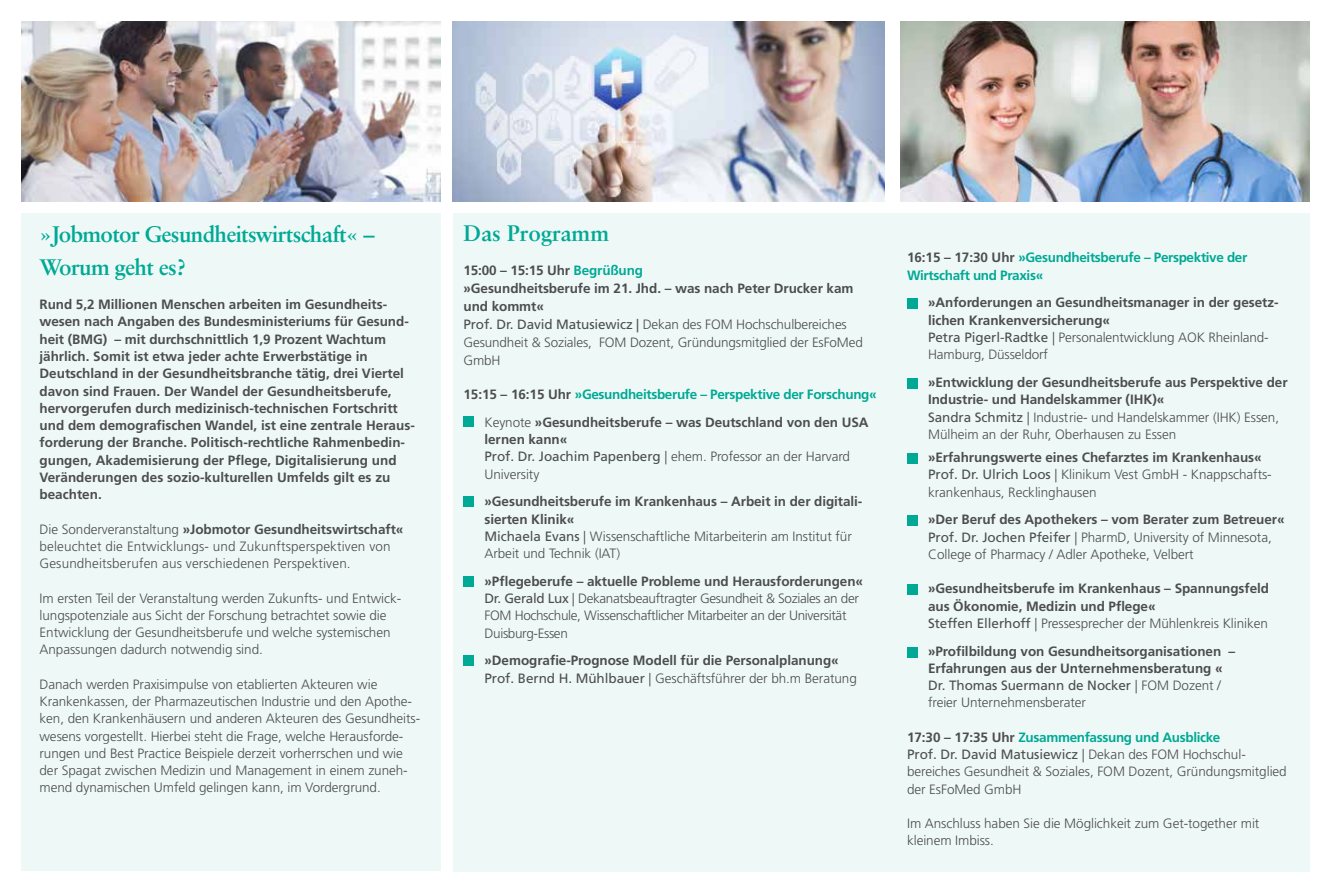
<style>
.page{position:relative;width:1331px;height:893px;background:#fff}
.page>*{position:absolute;margin:0;border:0;box-sizing:border-box;transform-origin:0 0}
.t1{font:700 22.5px/33px "Sabon LT Std";letter-spacing:-.03em;color:#00a995}
.t2{font:700 22.5px "Sabon LT Std";color:#00a995}
.t3{font:700 13.5px/17.2px "Frutiger LT Std";letter-spacing:-.005em;color:#4d4d4f}
.t4{font:300 13.5px/17.2px "Frutiger LT Std";letter-spacing:-.005em;color:#4d4d4f}
.t5{font:300 13.5px/17.2px "Frutiger LT Std";letter-spacing:-.025em;color:#4d4d4f}
.t6{font:700 13.5px/17.2px "Frutiger LT Std";letter-spacing:-.025em;color:#00a995}
.s1{font-weight:700}
.s2{font-weight:700;color:#00a995}
.s3{font-weight:400}
.s4{color:#00a995}
.s5{font-weight:300}
.s6{color:#4d4d4f}
</style>
<div class="page">
<div style="left:21px;top:213px;width:420px;height:657px;background:#eef9f7"></div>
<img style="left:21px;top:21px;width:419px;height:180px">
<img style="left:453px;top:21px;width:432px;height:180px">
<img style="left:900px;top:21px;width:410px;height:180px">
<div style="left:454px;top:213px;width:856px;height:659px;background:#eef9f7"></div>
<div style="left:463px;top:417px;width:11px;height:10px;background:#00a995"></div>
<div style="left:463px;top:496px;width:11px;height:11px;background:#00a995"></div>
<div style="left:463px;top:577px;width:11px;height:10px;background:#00a995"></div>
<div style="left:463px;top:655px;width:11px;height:11px;background:#00a995"></div>
<div style="left:907px;top:298px;width:11px;height:11px;background:#00a995"></div>
<div style="left:907px;top:378px;width:11px;height:11px;background:#00a995"></div>
<div style="left:907px;top:453px;width:11px;height:11px;background:#00a995"></div>
<div style="left:907px;top:515px;width:11px;height:10px;background:#00a995"></div>
<div style="left:907px;top:584px;width:11px;height:11px;background:#00a995"></div>
<div style="left:907px;top:647px;width:11px;height:10px;background:#00a995"></div>
<h1 class="t1" style="left:40px;top:218px;width:337px">»Jobmotor Gesundheitswirtschaft« –<br>Worum geht es?</h1>
<p class="t3" style="left:40px;top:296px;width:377px">Rund 5,2 Millionen Menschen arbeiten im Gesundheits&shy;wesen nach Angaben des Bundesministeriums für Gesund&shy;heit (BMG) – mit durchschnittlich 1,9 Prozent Wachtum jährlich. Somit ist etwa jeder achte Erwerbstätige in Deutschland in der Gesundheitsbranche tätig, drei Viertel davon sind Frauen. Der Wandel der Gesundheitsberufe, hervorgerufen durch medizinisch-technischen Fortschritt und dem demografischen Wandel, ist eine zentrale Heraus&shy;forderung der Branche. Politisch-rechtliche Rahmenbedin&shy;gungen, Akademisierung der Pflege, Digitalisierung und Veränderungen des sozio-kulturellen Umfelds gilt es zu beachten.</p>
<p class="t4" style="left:40px;top:520px;width:365px">Die Sonderveranstaltung <span class="s1">»Jobmotor Gesundheitswirtschaft« </span>beleuchtet die Entwicklungs- und Zukunftsperspektiven von<br>Gesundheitsberufen aus verschiedenen Perspektiven.</p>
<p class="t4" style="left:40px;top:589px;width:363px">Im ersten Teil der Veranstaltung werden Zukunfts- und Entwick&shy;lungspotenziale aus Sicht der Forschung betrachtet sowie die Entwicklung der Gesundheitsberufe und welche systemischen Anpassungen dadurch notwendig sind.</p>
<p class="t4" style="left:40px;top:676px;width:382px">Danach werden Praxisimpulse von etablierten Akteuren wie Krankenkassen, der Pharmazeutischen Industrie und den Apothe&shy;ken, den Krankenhäusern und anderen Akteuren des Gesundheits&shy;wesens vorgestellt. Hierbei steht die Frage, welche Herausforde&shy;rungen und Best Practice Beispiele derzeit vorherrschen und wie der Spagat zwischen Medizin und Management in einem zuneh&shy;mend dynamischen Umfeld gelingen kann, im Vordergrund.</p>
<h1 class="t2" style="left:463px;top:219px;width:147px">Das Programm</h1>
<p class="t4" style="left:463px;top:261px;width:401px;line-height:18px"><span class="s1">15:00 – 15:15 Uhr</span> <span class="s2">Begrüßung<br></span><span class="s1">»Gesundheitsberufe im 21. Jhd. – was nach Peter Drucker kam und kommt«<br></span><span class="s3">Prof. Dr. David Matusiewicz |</span> Dekan des FOM Hochschulbereiches Gesundheit &amp; Soziales, FOM Dozent, Gründungsmitglied der EsFoMed GmbH</p>
<p class="t3" style="left:484px;top:380px;width:394px;line-height:27.8px;text-indent:-21px">15:15 – 16:15 Uhr <span class="s4">»Gesundheitsberufe – Perspektive der Forschung«<br></span><span class="s5">Keynote</span> »Gesundheitsberufe – was Deutschland von den USA</p>
<p class="t4" style="left:484px;top:431px;width:367px"><span class="s1">lernen kann«<br></span><span class="s3">Prof. Dr. Joachim Papenberg</span> | ehem. Professor an der Harvard<br>University</p>
<p class="t3" style="left:484px;top:493px;width:379px">»Gesundheitsberufe im Krankenhaus – Arbeit in der digitali&shy;sierten Klinik«<br><span class="s3">Michaela Evans</span> <span class="s5">| Wissenschaftliche Mitarbeiterin am Institut für Arbeit und Technik (IAT)</span></p>
<p class="t5" style="left:484px;top:573px;width:380px"><span class="s1">»Pflegeberufe – aktuelle Probleme und Herausforderungen« </span><span class="s3">Dr. Gerald Lux</span> | Dekanatsbeauftragter Gesundheit &amp; Soziales an der FOM Hochschule, Wissenschaftlicher Mitarbeiter an der Universität Duisburg-Essen</p>
<p class="t3" style="left:484px;top:652px;width:374px">»Demografie-Prognose Modell für die Personalplanung«<br><span class="s3">Prof. Bernd H. Mühlbauer</span> <span class="s5">| Geschäftsführer der bh.m Beratung</span></p>
<p class="t6" style="left:907px;top:249px;width:342px"><span class="s6">16:15 – 17:30 Uhr</span> »Gesundheitsberufe – Perspektive der<br>Wirtschaft und Praxis«</p>
<p class="t3" style="left:928px;top:294px;width:352px">»Anforderungen an Gesundheitsmanager in der gesetz&shy;lichen Krankenversicherung«<br><span class="s3">Petra Pigerl-Radtke</span> <span class="s5">| Personalentwicklung AOK Rheinland-Hamburg, Düsseldorf</span></p>
<p class="t3" style="left:928px;top:374px;width:361px">»Entwicklung der Gesundheitsberufe aus Perspektive der Industrie- und Handelskammer (IHK)«<br><span class="s3">Sandra Schmitz</span> <span class="s5">| Industrie- und Handelskammer (IHK) Essen, Mülheim an der Ruhr, Oberhausen zu Essen</span></p>
<p class="t4" style="left:928px;top:449px;width:345px"><span class="s1">»Erfahrungswerte eines Chefarztes im Krankenhaus«<br></span><span class="s3">Prof. Dr. Ulrich Loos</span> | Klinikum Vest GmbH - Knappschafts&shy;krankenhaus, Recklinghausen</p>
<p class="t4" style="left:928px;top:511px;width:358px"><span class="s1">»Der Beruf des Apothekers – vom Berater zum Betreuer«<br></span><span class="s3">Prof. Dr. Jochen Pfeifer</span> | PharmD, University of Minnesota,<br>College of Pharmacy / Adler Apotheke, Velbert</p>
<p class="t3" style="left:928px;top:580px;width:343px">»Gesundheitsberufe im Krankenhaus – Spannungsfeld aus Ökonomie, Medizin und Pflege«<br><span class="s3">Steffen Ellerhoff</span> <span class="s5">| Pressesprecher der Mühlenkreis Kliniken</span></p>
<p class="t3" style="left:928px;top:642px;width:309px">»Profilbildung von Gesundheitsorganisationen – Erfahrungen aus der Unternehmensberatung « <span class="s3">Dr. Thomas Suermann de Nocker</span> <span class="s5">| FOM Dozent / freier Unternehmensberater</span></p>
<p class="t4" style="left:907px;top:729px;width:381px"><span class="s1">17:30 – 17:35 Uhr</span> <span class="s2">Zusammenfassung und Ausblicke<br></span><span class="s3">Prof. Dr. David Matusiewicz</span> | Dekan des FOM Hochschul&shy;bereiches Gesundheit &amp; Soziales, FOM Dozent, Gründungsmitglied der EsFoMed GmbH</p>
<p class="t4" style="left:907px;top:815px;width:354px">Im Anschluss haben Sie die Möglichkeit zum Get-together mit kleinem Imbiss.</p>
</div>
